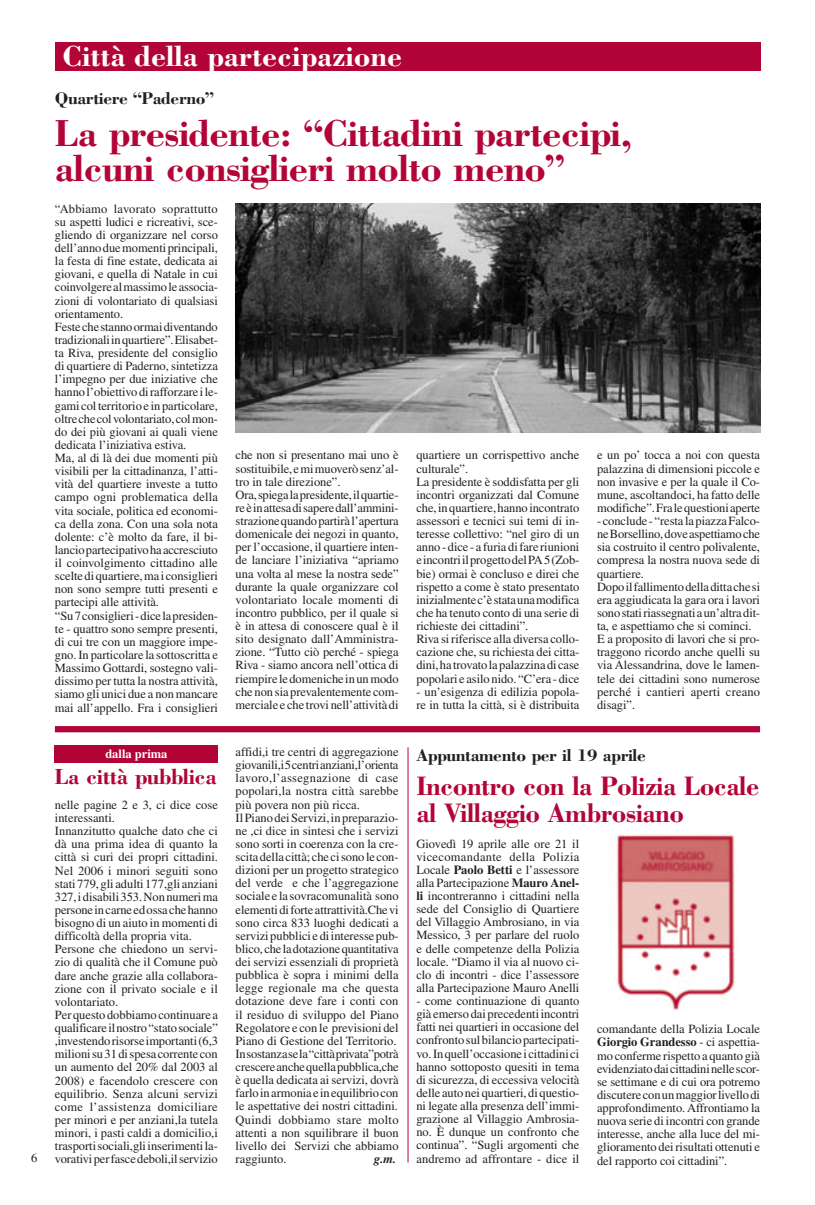
<style>
.page{position:relative;width:815px;height:1205px;background:#fff}
.page>*{position:absolute;margin:0;border:0;box-sizing:border-box;transform-origin:0 0}
.t1{font:700 38.75px/35px "Bodoni";letter-spacing:-.02em;color:#b30437}
.t2{font:700 30px "Bodoni";color:#fff}
.t3{font:700 27.5px/27.5px "Bodoni";letter-spacing:-.02em;color:#b30437;scale:.96 1}
.t4{font:700 22.5px "Bodoni";letter-spacing:-.02em;color:#b30437}
.t5{font:700 17.5px "Bodoni";letter-spacing:-.02em;color:#231f20}
.t6{font:12.5px/13.1px "Times";letter-spacing:-.005em;color:#231f20}
.t7{font:700 12.5px "Times";color:#fff}
.t8{font:italic 700 12.5px "Times";color:#231f20}
.s1{font-weight:700}
</style>
<div class="page">
<div style="left:55px;top:43px;width:705px;height:28px;background:#b30437"></div>
<img style="left:236px;top:203px;width:524px;height:230px">
<div style="left:55px;top:726px;width:705px;height:6px;background:#b30437"></div>
<div style="left:55px;top:745px;width:163px;height:18px;background:#b30437"></div>
<hr style="left:408px;top:747px;width:1px;height:415px;background:#b30437">
<img style="left:616px;top:834px;width:119px;height:176px">
<p class="t6" style="left:31px;top:1151px;width:8px">6</p>
<h2 class="t2" style="left:62px;top:38px;width:342px">Città della partecipazione</h2>
<h3 class="t5" style="left:55px;top:88px;width:161px">Quartiere “Paderno”</h3>
<h1 class="t1" style="left:55px;top:114px;width:580px">La presidente: “Cittadini partecipi, alcuni consiglieri molto meno”</h1>
<p class="t6" style="left:55px;top:202px;width:165px">“Abbiamo lavorato soprattutto su aspetti ludici e ricreativi, sce&shy;gliendo di organizzare nel corso dell’anno due momenti principali, la festa di fine estate, dedicata ai giovani, e quella di Natale in cui coinvolgere al massimo le associa&shy;zioni di volontariato di qualsiasi orientamento.<br>Feste che stanno ormai diventando tradizionali in quartiere”. Elisabet&shy;ta Riva, presidente del consiglio di quartiere di Paderno, sintetizza l’impegno per due iniziative che hanno l’obiettivo di rafforzare i le&shy;gami col territorio e in particolare, oltre che col volontariato, col mon&shy;do dei più giovani ai quali viene dedicata l’iniziativa estiva.<br>Ma, al di là dei due momenti più visibili per la cittadinanza, l’atti&shy;vità del quartiere investe a tutto campo ogni problematica della vita sociale, politica ed economi&shy;ca della zona. Con una sola nota dolente: c’è molto da fare, il bi&shy;lancio partecipativo ha accresciuto il coinvolgimento cittadino alle scelte di quartiere, ma i consiglieri non sono sempre tutti presenti e partecipi alle attività.<br>“Su 7 consiglieri - dice la presiden&shy;te - quattro sono sempre presenti, di cui tre con un maggiore impe&shy;gno. In particolare la sottoscritta e Massimo Gottardi, sostegno vali&shy;dissimo per tutta la nostra attività, siamo gli unici due a non mancare mai all’appello. Fra i consiglieri</p>
<p class="t6" style="left:236px;top:449px;width:165px">che non si presentano mai uno è sostituibile, e mi muoverò senz’al&shy;tro in tale direzione”.<br>Ora, spiega la presidente, il quartie&shy;re è in attesa di sapere dall’ammini&shy;strazione quando partirà l’apertura domenicale dei negozi in quanto, per l’occasione, il quartiere inten&shy;de lanciare l’iniziativa “apriamo una volta al mese la nostra sede” durante la quale organizzare col volontariato locale momenti di incontro pubblico, per il quale si è in attesa di conoscere qual è il sito designato dall’Amministra&shy;zione. “Tutto ciò perché - spiega Riva - siamo ancora nell’ottica di riempire le domeniche in un modo che non sia prevalentemente com&shy;merciale e che trovi nell’attività di</p>
<p class="t6" style="left:416px;top:449px;width:165px">quartiere un corrispettivo anche culturale”.<br>La presidente è soddisfatta per gli incontri organizzati dal Comune che, in quartiere, hanno incontrato assessori e tecnici sui temi di in&shy;teresse collettivo: “nel giro di un anno - dice - a furia di fare riunioni e incontri il progetto del PA 5 (Zob&shy;bie) ormai è concluso e direi che rispetto a come è stato presentato inizialmente c’è stata una modifica che ha tenuto conto di una serie di richieste dei cittadini”.<br>Riva si riferisce alla diversa collo&shy;cazione che, su richiesta dei citta&shy;dini, ha trovato la palazzina di case popolari e asilo nido. “C’era - dice</p>
<p class="t6" style="left:416px;top:685px;width:164px">- un’esigenza di edilizia popola&shy;re in tutta la città, si è distribuita</p>
<p class="t6" style="left:597px;top:449px;width:165px;text-align:justify">e un po’ tocca a noi con questa palazzina di dimensioni piccole e non invasive e per la quale il Co&shy;mune, ascoltandoci, ha fatto delle modifiche”. Fra le questioni aperte</p>
<p class="t6" style="left:597px;top:514px;width:165px">- conclude - “resta la piazza Falco&shy;ne Borsellino, dove aspettiamo che sia costruito il centro polivalente, compresa la nostra nuova sede di quartiere.<br>Dopo il fallimento della ditta che si era aggiudicata la gara ora i lavori sono stati riassegnati a un’altra dit&shy;ta, e aspettiamo che si cominci.<br>E a proposito di lavori che si pro&shy;traggono ricordo anche quelli su via Alessandrina, dove le lamen&shy;tele dei cittadini sono numerose perché i cantieri aperti creano disagi”.</p>
<p class="t7" style="left:105px;top:746px;width:64px">dalla prima</p>
<p class="t6" style="left:236px;top:745px;width:165px">affidi,i tre centri di aggregazione giovanili,i 5 centri anziani,l’orienta lavoro,l’assegnazione di case popolari,la nostra città sarebbe più povera non più ricca.<br>Il Piano dei Servizi, in preparazio&shy;ne ,ci dice in sintesi che i servizi sono sorti in coerenza con la cre&shy;scita della città; che ci sono le con&shy;dizioni per un progetto strategico del verde e che l’aggregazione sociale e la sovracomunalità sono elementi di forte attrattività.Che vi sono circa 833 luoghi dedicati a servizi pubblici e di interesse pub&shy;blico, che la dotazione quantitativa dei servizi essenziali di proprietà pubblica è sopra i minimi della legge regionale ma che questa dotazione deve fare i conti con il residuo di sviluppo del Piano Regolatore e con le previsioni del Piano di Gestione del Territorio.<br>In sostanza se la “città privata”potrà crescere anche quella pubblica,che è quella dedicata ai servizi, dovrà farlo in armonia e in equilibrio con le aspettative dei nostri cittadini.<br>Quindi dobbiamo stare molto attenti a non squilibrare il buon livello dei Servizi che abbiamo raggiunto.</p>
<h3 class="t4" style="left:55px;top:763px;width:163px">La città pubblica</h3>
<p class="t6" style="left:55px;top:798px;width:165px">nelle pagine 2 e 3, ci dice cose interessanti.<br>Innanzitutto qualche dato che ci dà una prima idea di quanto la città si curi dei propri cittadini.<br>Nel 2006 i minori seguiti sono stati 779, gli adulti 177,gli anziani<br>327, i disabili 353. Non numeri ma persone in carne ed ossa che hanno bisogno di un aiuto in momenti di difficoltà della propria vita.<br>Persone che chiedono un servi&shy;zio di qualità che il Comune può dare anche grazie alla collabora&shy;zione con il privato sociale e il volontariato.<br>Per questo dobbiamo continuare a qualificare il nostro “stato sociale” ,investendo risorse importanti (6,3 milioni su 31 di spesa corrente con un aumento del 20% dal 2003 al<br>2008) e facendolo crescere con equilibrio. Senza alcuni servizi come l’assistenza domiciliare per minori e per anziani,la tutela minori, i pasti caldi a domicilio,i trasporti sociali,gli inserimenti la&shy;vorativi per fasce deboli,il servizio</p>
<p class="t8" style="left:374px;top:1151px;width:24px">g.m.</p>
<h3 class="t5" style="left:416px;top:744px;width:231px">Appuntamento per il 19 aprile</h3>
<h3 class="t3" style="left:416px;top:771px;width:359px">Incontro con la Polizia Locale al Villaggio Ambrosiano</h3>
<p class="t6" style="left:416px;top:836px;width:165px;text-align:justify">Giovedì 19 aprile alle ore 21 il vicecomandante della Polizia Locale <span class="s1">Paolo Betti</span> e l’assessore alla Partecipazione <span class="s1">Mauro Anel&shy;li</span> incontreranno i cittadini nella sede del Consiglio di Quartiere del Villaggio Ambrosiano, in via Messico, 3 per parlare del ruolo e delle competenze della Polizia locale. “Diamo il via al nuovo ci&shy;clo di incontri - dice l’assessore alla Partecipazione Mauro Anelli</p>
<p class="t6" style="left:416px;top:994px;width:165px;text-align:justify">- come continuazione di quanto già emerso dai precedenti incontri fatti nei quartieri in occasione del confronto sul bilancio partecipati&shy;vo. In quell’occasione i cittadini ci hanno sottoposto quesiti in tema di sicurezza, di eccessiva velocità delle auto nei quartieri, di questio&shy;ni legate alla presenza dell’immi&shy;grazione al Villaggio Ambrosia&shy;no. È dunque un confronto che continua”. “Sugli argomenti che andremo ad affrontare - dice il</p>
<p class="t6" style="left:597px;top:1022px;width:165px;text-align:justify">comandante della Polizia Locale <span class="s1">Giorgio Grandesso</span> - ci aspettia&shy;mo conferme rispetto a quanto già evidenziato dai cittadini nelle scor&shy;se settimane e di cui ora potremo discutere con un maggior livello di approfondimento. Affrontiamo la nuova serie di incontri con grande interesse, anche alla luce del mi&shy;glioramento dei risultati ottenuti e del rapporto coi cittadini”.</p>
</div>
